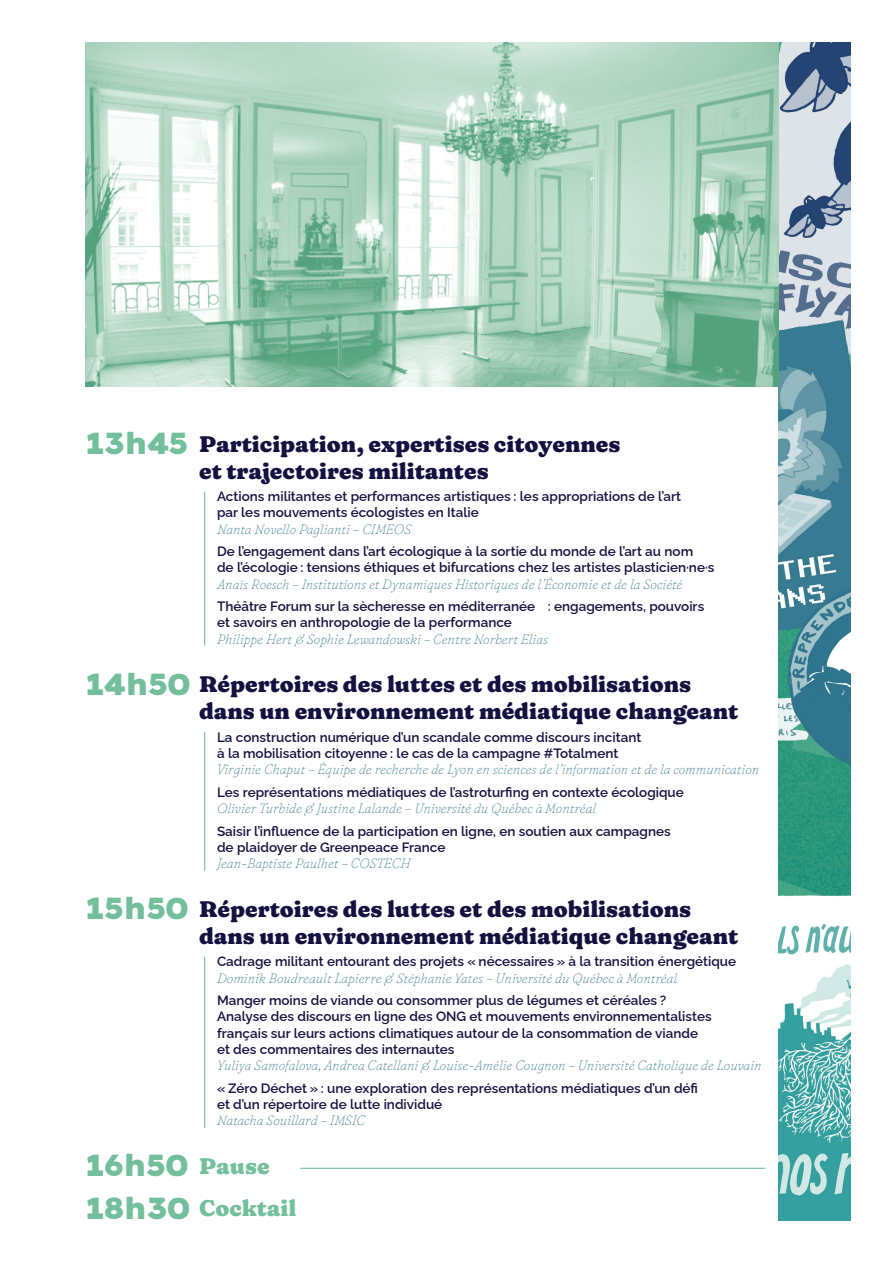
<style>
.page{position:relative;width:893px;height:1263px;background:#fff}
.page>*{position:absolute;margin:0;border:0;box-sizing:border-box;transform-origin:0 0}
.Titre{font:30px "Lexend Exa";letter-spacing:-.055em;color:#73bf9c}
.Titre-2{font:900 22.5px/27px "Fraunces 9 pt Super Soft";color:#131140}
.Sous-titre{font:900 22.5px "Fraunces 9 pt Super Soft";color:#73bf9c}
.Sous-titre-2{font:600 13.5px/16.2px "Raleway";color:#131140}
.Intervenants{font:italic 100 13.5px "Fraunces 9 pt Super Soft";color:#377d8c}
.s1{font-family:"Lexend Exa";font-weight:400;font-size:30px;color:#73bf9c}
.s2{font-family:"Fraunces 9 pt Super Soft";font-weight:900;font-size:22.5px}
.s3{font-family:"Lexend Exa";font-weight:400;font-size:30px}
</style>
<div class="page">
<img style="left:778px;top:43px;width:72px;height:1177px">
<img style="left:85px;top:43px;width:693px;height:344px">
<hr style="left:204px;top:957px;width:1px;height:171px;background:#73bf9c">
<hr style="left:204px;top:732px;width:1px;height:139px;background:#73bf9c">
<hr style="left:204px;top:492px;width:1px;height:153px;background:#73bf9c">
<hr style="left:300px;top:1168px;width:465px;height:1px;background:#73bf9c">
<p class="Titre-2" style="left:199px;top:428px;width:423px;text-indent:-114px"><span class="s1">13h45</span> Participation, expertises citoyennes et trajectoires militantes</p>
<p class="Sous-titre-2" style="left:217px;top:487px;width:466px">Actions militantes et performances artistiques : les appropriations de l’art par les mouvements écologistes en Italie</p>
<p class="Intervenants" style="left:217px;top:519px;width:196px">Nanta Novello Paglianti – CIMEOS</p>
<p class="Sous-titre-2" style="left:217px;top:542px;width:499px">De l’engagement dans l’art écologique à la sortie du monde de l’art au nom<br>de l’écologie : tensions éthiques et bifurcations chez les artistes plasticien·ne·s</p>
<p class="Intervenants" style="left:217px;top:574px;width:467px">Anaïs Roesch – Institutions et Dynamiques Historiques de l’Économie et de la Société</p>
<p class="Sous-titre-2" style="left:217px;top:597px;width:489px">Théâtre Forum sur la sècheresse en méditerranée : engagements, pouvoirs et savoirs en anthropologie de la performance</p>
<p class="Intervenants" style="left:217px;top:629px;width:333px">Philippe Hert &amp; Sophie Lewandowski – Centre Norbert Elias</p>
<p class="Titre-2" style="left:199px;top:669px;width:541px;text-indent:-114px"><span class="s1">14h50</span> Répertoires des luttes et des mobilisations dans un environnement médiatique changeant</p>
<p class="Sous-titre-2" style="left:217px;top:728px;width:426px">La construction numérique d’un scandale comme discours incitant à la mobilisation citoyenne : le cas de la campagne #Totalment</p>
<p class="Intervenants" style="left:217px;top:760px;width:544px">Virginie Chaput – Équipe de recherche de Lyon en sciences de l’information et de la communication</p>
<p class="Sous-titre-2" style="left:217px;top:782px;width:468px">Les représentations médiatiques de l’astroturfing en contexte écologique</p>
<p class="Intervenants" style="left:217px;top:798px;width:381px">Olivier Turbide &amp; Justine Lalande – Université du Québec à Montréal</p>
<p class="Sous-titre-2" style="left:217px;top:821px;width:455px">Saisir l’influence de la participation en ligne, en soutien aux campagnes de plaidoyer de Greenpeace France</p>
<p class="Intervenants" style="left:217px;top:853px;width:195px">Jean-Baptiste Paulhet – COSTECH</p>
<p class="Titre-2" style="left:199px;top:894px;width:541px;text-indent:-114px"><span class="s1">15h50</span> Répertoires des luttes et des mobilisations dans un environnement médiatique changeant</p>
<p class="Sous-titre-2" style="left:217px;top:952px;width:521px">Cadrage militant entourant des projets « nécessaires » à la transition énergétique</p>
<p class="Intervenants" style="left:217px;top:968px;width:462px">Dominik Boudreault Lapierre &amp; Stéphanie Yates – Université du Québec à Montréal</p>
<p class="Sous-titre-2" style="left:217px;top:991px;width:496px">Manger moins de viande ou consommer plus de légumes et céréales ?<br>Analyse des discours en ligne des ONG et mouvements environnementalistes français sur leurs actions climatiques autour de la consommation de viande et des commentaires des internautes</p>
<p class="Intervenants" style="left:217px;top:1055px;width:546px">Yuliya Samofalova, Andrea Catellani &amp; Louise-Amélie Cougnon – Université Catholique de Louvain</p>
<p class="Sous-titre-2" style="left:217px;top:1078px;width:482px">« Zéro Déchet » : une exploration des représentations médiatiques d’un défi et d’un répertoire de lutte individué</p>
<p class="Intervenants" style="left:217px;top:1110px;width:149px">Natacha Souillard – IMSIC</p>
<p class="Titre" style="left:85px;top:1143px;width:186px">16h50 <span class="s2">Pause</span></p>
<p class="Sous-titre" style="left:85px;top:1190px;width:213px"><span class="s3">18h30</span> Cocktail</p>
</div>
